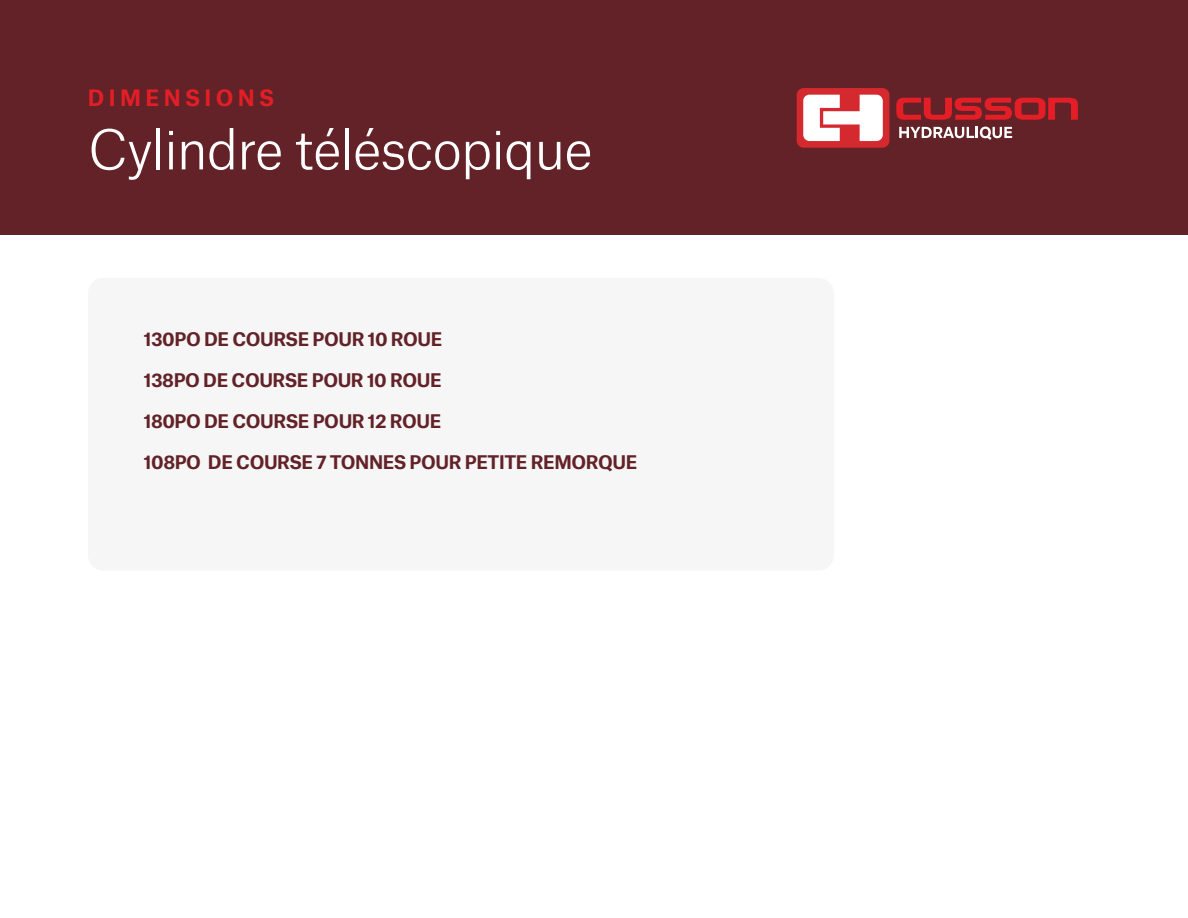
<style>
.page{position:relative;width:1188px;height:918px;background:#fff}
.page>*{position:absolute;margin:0;border:0;box-sizing:border-box;transform-origin:0 0}
.t1{font:300 52.5px "Atlas Grotesk";letter-spacing:-.025em;color:#fff}
.t2{font:700 21.6px "Atlas Grotesk";letter-spacing:.2em;color:#e41e26}
.t3{font:700 18px "Atlas Grotesk";letter-spacing:-.025em;color:#622228}
</style>
<div class="page">
<div style="left:0;top:0;width:1188px;height:235px;background:#622228"></div>
<svg style="left:896px;top:98px;width:182px;height:22px"></svg>
<svg style="left:899px;top:127px;width:113px;height:13px"></svg>
<div style="left:797px;top:88px;width:92px;height:60px;background:#d4292f;border-radius:7px"></div>
<svg style="left:803px;top:95px;width:80px;height:46px"></svg>
<div style="left:88px;top:278px;width:746px;height:293px;background:#f6f6f6;border-radius:15px"></div>
<p class="t2" style="left:88px;top:80px;width:188px">DIMENSIONS</p>
<h1 class="t1" style="left:88px;top:108px;width:506px">Cylindre téléscopique</h1>
<p class="t3" style="left:144px;top:324px;width:300px">130PO DE COURSE POUR 10 ROUE</p>
<p class="t3" style="left:144px;top:365px;width:299px">138PO DE COURSE POUR 10 ROUE</p>
<p class="t3" style="left:144px;top:407px;width:299px">180PO DE COURSE POUR 12 ROUE</p>
<p class="t3" style="left:144px;top:448px;width:495px">108PO DE COURSE 7 TONNES POUR PETITE REMORQUE</p>
</div>
